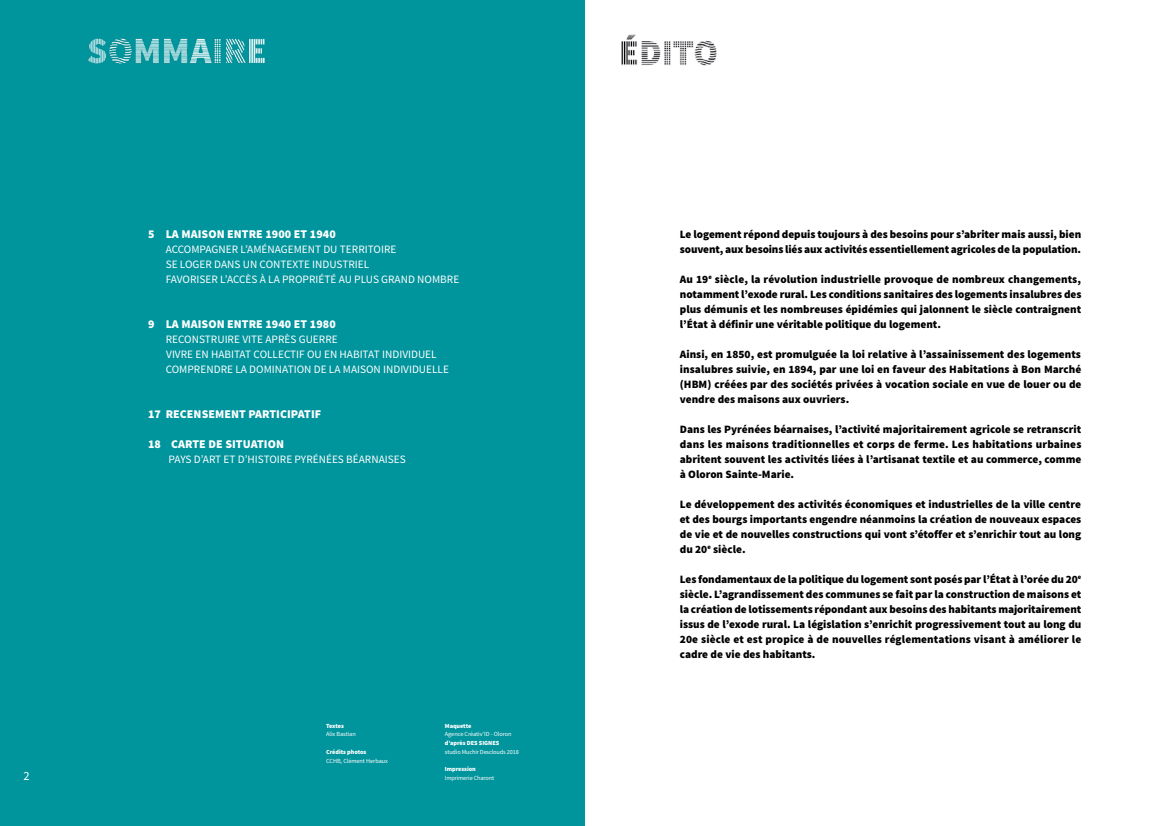
<style>
.page{position:relative;width:1170px;height:826px;background:#fff}
.page>*{position:absolute;margin:0;border:0;box-sizing:border-box;transform-origin:0 0}
.t1{font:12.5px "Source Sans Pro";color:#fff}
.t2{font:900 11.88px "Source Sans Pro";letter-spacing:.005em;color:#fff}
.t3{font:900 11.88px "Source Sans Pro";letter-spacing:-.015em;color:#fff}
.t4{font:900 11.25px/15px "Source Sans Pro";color:#000;text-align:justify}
.t5{font:11.25px/15px "Source Sans Pro";color:#fff}
.t6{font:6.25px "Source Sans Pro";letter-spacing:-.02em;color:#fff}
.t7{font:900 6.25px "Source Sans Pro";letter-spacing:-.01em;color:#fff}
</style>
<div class="page">
<div style="left:0;top:0;width:585px;height:826px;background:#00949c"></div>
<img style="left:621px;top:34px;width:96px;height:32px">
<img style="left:88px;top:38px;width:177px;height:26px">
<p class="t2" style="left:148px;top:226px;width:51px">5 LA MAISON</p>
<p class="t2" style="left:227px;top:226px;width:110px">ENTRE 1900 ET 1940</p>
<p class="t5" style="left:166px;top:242px;width:295px">ACCOMPAGNER L’AMÉNAGEMENT DU TERRITOIRE<br>SE LOGER DANS UN CONTEXTE INDUSTRIEL<br>FAVORISER L’ACCÈS À LA PROPRIÉTÉ AU PLUS GRAND NOMBRE</p>
<p class="t2" style="left:148px;top:316px;width:51px">9 LA MAISON</p>
<p class="t2" style="left:227px;top:316px;width:110px">ENTRE 1940 ET 1980</p>
<p class="t5" style="left:166px;top:332px;width:285px">RECONSTRUIRE VITE APRÈS GUERRE<br>VIVRE EN HABITAT COLLECTIF OU EN HABITAT INDIVIDUEL<br>COMPRENDRE LA DOMINATION DE LA MAISON INDIVIDUELLE</p>
<p class="t2" style="left:148px;top:406px;width:21px">17 RECENSE</p>
<p class="t3" style="left:215px;top:406px;width:102px">MENT PARTICI PATIF</p>
<p class="t2" style="left:148px;top:436px;width:137px">18 Carte de situation</p>
<p class="t5" style="left:168px;top:452px;width:42px">Pays d’art</p>
<p class="t5" style="left:223px;top:452px;width:31px">et d’histoire</p>
<p class="t5" style="left:294px;top:452px;width:19px">Pyrénées</p>
<p class="t5" style="left:346px;top:452px;width:7px">béarnaises</p>
<p class="t7" style="left:326px;top:721px;width:19px">Textes</p>
<p class="t6" style="left:326px;top:730px;width:31px">Alix Bastian</p>
<p class="t7" style="left:326px;top:747px;width:42px">Crédits photos</p>
<p class="t6" style="left:326px;top:756px;width:63px">CCHB, Clément Herbaux</p>
<p class="t7" style="left:445px;top:721px;width:28px">Maquette</p>
<p class="t6" style="left:445px;top:730px;width:68px">Agence Créativ’ID - Oloron</p>
<p class="t7" style="left:445px;top:739px;width:48px">d’après DES SIGNES</p>
<p class="t6" style="left:445px;top:748px;width:75px">studio Muchir Desclouds 2018</p>
<p class="t7" style="left:445px;top:765px;width:32px">Impression</p>
<p class="t1" style="left:23px;top:768px;width:8px">2</p>
<p class="t6" style="left:445px;top:774px;width:51px">Imprimerie Charont</p>
<p class="t4" style="left:679px;top:227px;width:403px">Le logement répond depuis toujours à des besoins pour s’abriter mais aussi, bien souvent, aux besoins liés aux activités essentiellement agricoles de la population.</p>
<p class="t4" style="left:679px;top:272px;width:403px">Au 19<sup>e</sup> siècle, la révolution industrielle provoque de nombreux changements, notamment l’exode rural. Les conditions sanitaires des logements insalubres des plus démunis et les nombreuses épidémies qui jalonnent le siècle contraignent l’État à définir une véritable politique du logement.</p>
<p class="t4" style="left:679px;top:347px;width:403px">Ainsi, en 1850, est promulguée la loi relative à l’assainissement des logements insalubres suivie, en 1894, par une loi en faveur des Habitations à Bon Marché (HBM) créées par des sociétés privées à vocation sociale en vue de louer ou de vendre des maisons aux ouvriers.</p>
<p class="t4" style="left:679px;top:422px;width:403px">Dans les Pyrénées béarnaises, l’activité majoritairement agricole se retranscrit dans les maisons traditionnelles et corps de ferme. Les habitations urbaines abritent souvent les activités liées à l’artisanat textile et au commerce, comme à Oloron Sainte-Marie.</p>
<p class="t4" style="left:679px;top:497px;width:403px">Le développement des activités économiques et industrielles de la ville centre et des bourgs importants engendre néanmoins la création de nouveaux espaces de vie et de nouvelles constructions qui vont s’étoffer et s’enrichir tout au long du 20<sup>e</sup> siècle.</p>
<p class="t4" style="left:679px;top:572px;width:403px">Les fondamentaux de la politique du logement sont posés par l’État à l’orée du 20<sup>e </sup>siècle. L’agrandissement des communes se fait par la construction de maisons et la création de lotissements répondant aux besoins des habitants majoritairement issus de l’exode rural. La législation s’enrichit progressivement tout au long du 20e siècle et est propice à de nouvelles réglementations visant à améliorer le cadre de vie des habitants.</p>
</div>
